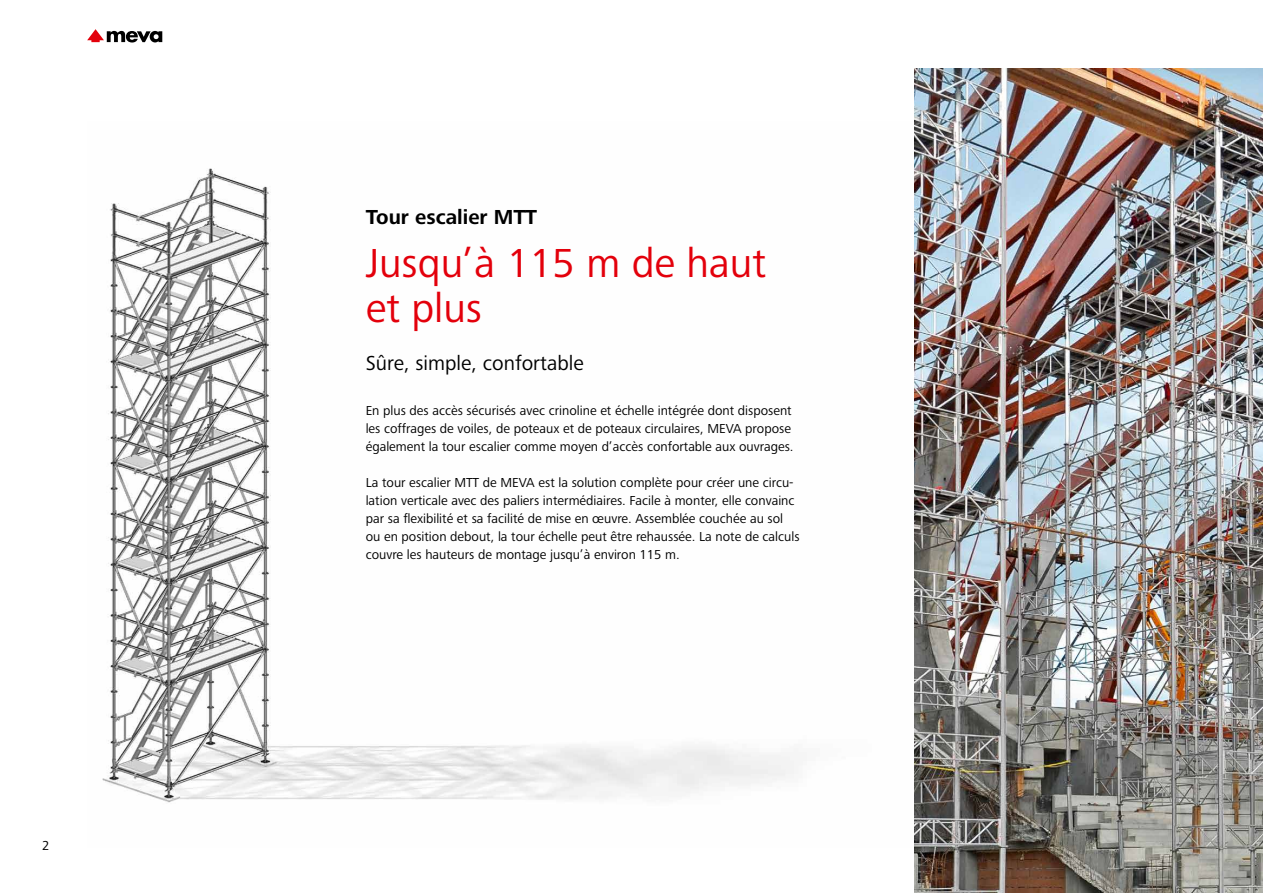
<style>
.page{position:relative;width:1263px;height:893px;background:#fff}
.page>*{position:absolute;margin:0;border:0;box-sizing:border-box;transform-origin:0 0}
.t1{font:42px/45px "Frutiger Next LTW1 G";color:#e3000b}
.t2{font:21px "Frutiger Next LTW1 G";color:#000}
.t3{font:700 21px "Frutiger Next LTW1 G";color:#000}
.t4{font:13.5px/18px "Frutiger Next LTW1 G";color:#000}
</style>
<div class="page">
<img style="left:102px;top:168px;width:692px;height:635px">
<img style="left:914px;top:68px;width:349px;height:825px">
<svg style="left:87px;top:29px;width:75px;height:14px"></svg>
<p class="t4" style="left:42px;top:836px;width:9px">2</p>
<h2 class="t3" style="left:366px;top:204px;width:173px">Tour escalier MTT</h2>
<h1 class="t1" style="left:366px;top:242px;width:402px">Jusqu’à 115 m de haut et plus</h1>
<h2 class="t2" style="left:366px;top:351px;width:219px">Sûre, simple, confortable</h2>
<p class="t4" style="left:366px;top:402px;width:429px">En plus des accès sécurisés avec crinoline et échelle intégrée dont disposent les coffrages de voiles, de poteaux et de poteaux circulaires, MEVA propose également la tour escalier comme moyen d’accès confortable aux ouvrages.</p>
<p class="t4" style="left:366px;top:474px;width:435px">La tour escalier MTT de MEVA est la solution complète pour créer une circu&shy;lation verticale avec des paliers intermédiaires. Facile à monter, elle convainc par sa flexibilité et sa facilité de mise en œuvre. Assemblée couchée au sol ou en position debout, la tour échelle peut être rehaussée. La note de calculs couvre les hauteurs de montage jusqu’à environ 115 m.</p>
</div>
